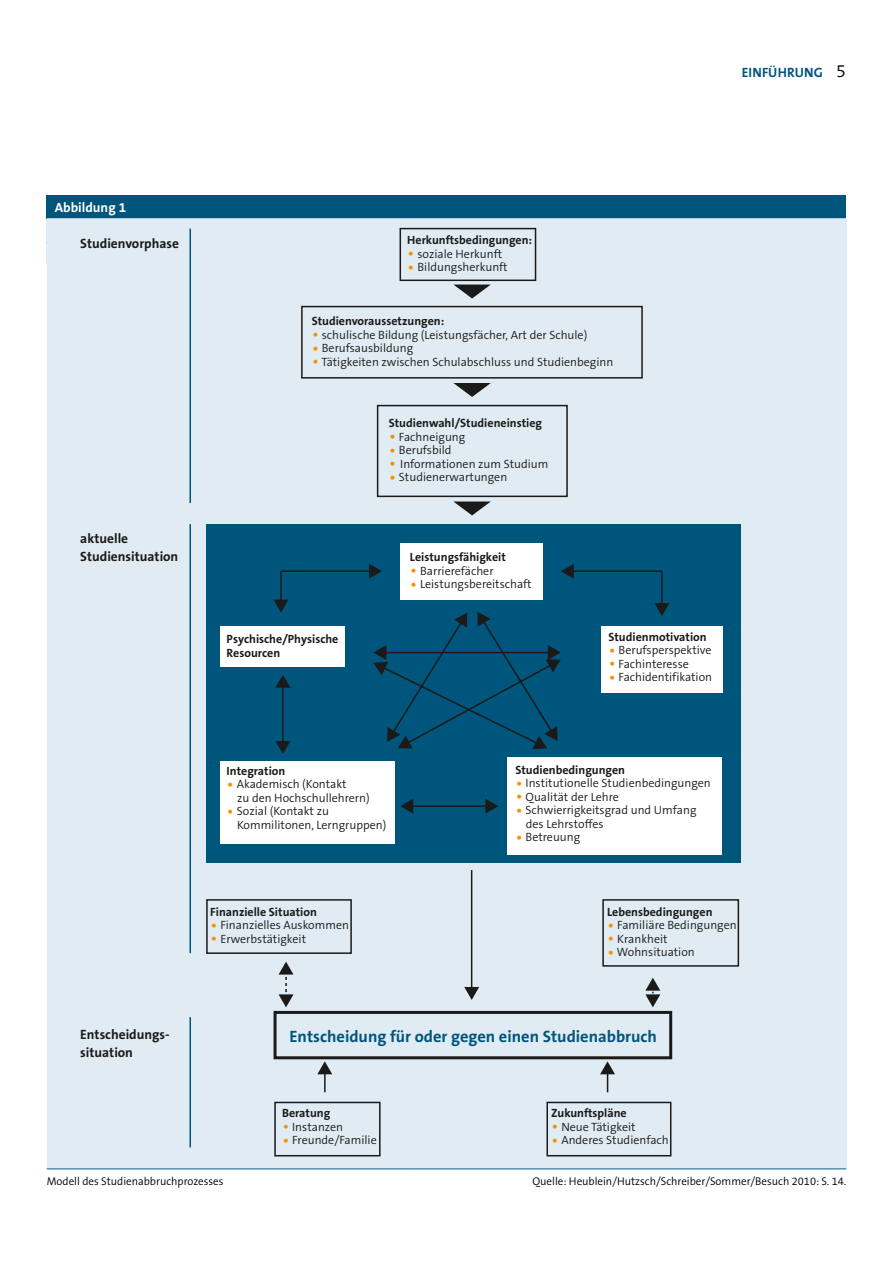
<style>
.page{position:relative;width:893px;height:1263px;background:#fff}
.page>*{position:absolute;margin:0;border:0;box-sizing:border-box;transform-origin:0 0}
.t1{font:700 16.5px "The Sans B7";color:#00557d}
.t2{font:700 13.5px/18px "The Sans B7";color:#1a1a18}
.t3{font:700 13.5px "The Sans B7";letter-spacing:.015em;color:#00557d}
.t4{font:700 13.5px "The Sans B7";color:#fff}
.t5{font:300 12px/13.5px "The Sans B4";color:#1a1a18}
.t6{font:700 12px/13.5px "The Sans B7";color:#1a1a18}
.t7{font:300 11.25px "The Sans B4";color:#000}
.s1{font-family:"The Sans B4";font-weight:300;font-size:18px;color:#000}
.s2{font-size:18px;color:#f39100}
</style>
<div class="page">
<div style="left:47px;top:195px;width:799px;height:24px;background:#00557d"></div>
<hr style="left:47px;top:218px;width:365px;height:1px;background:#fff">
<hr style="left:412px;top:218px;width:434px;height:1px;background:#fff">
<div style="left:47px;top:219px;width:800px;height:949px;background:#e0ebf3"></div>
<div style="left:206px;top:524px;width:534px;height:338px;background:#00557d"></div>
<div style="left:400px;top:543px;width:142px;height:56px;background:#fff"></div>
<div style="left:221px;top:626px;width:124px;height:41px;background:#fff"></div>
<div style="left:601px;top:626px;width:122px;height:67px;background:#fff"></div>
<div style="left:507px;top:758px;width:215px;height:97px;background:#fff"></div>
<div style="left:220px;top:761px;width:174px;height:82px;background:#fff"></div>
<hr style="left:281px;top:570px;width:90px;height:2px;background:#1a1a18">
<svg style="left:369px;top:564px;width:13px;height:15px"></svg>
<hr style="left:572px;top:570px;width:90px;height:2px;background:#1a1a18">
<svg style="left:561px;top:564px;width:13px;height:15px"></svg>
<hr style="left:280px;top:571px;width:2px;height:31px;background:#1a1a18">
<svg style="left:274px;top:600px;width:14px;height:13px"></svg>
<hr style="left:661px;top:571px;width:2px;height:34px;background:#1a1a18">
<svg style="left:654px;top:603px;width:15px;height:13px"></svg>
<hr style="left:282px;top:685px;width:2px;height:58px;background:#1a1a18">
<svg style="left:275px;top:675px;width:15px;height:13px"></svg>
<svg style="left:275px;top:741px;width:15px;height:13px"></svg>
<hr style="left:411px;top:805px;width:77px;height:2px;background:#1a1a18">
<svg style="left:485px;top:799px;width:13px;height:15px"></svg>
<svg style="left:400px;top:799px;width:13px;height:15px"></svg>
<svg style="left:373px;top:612px;width:188px;height:137px"></svg>
<svg style="left:453px;top:501px;width:38px;height:14px"></svg>
<hr style="left:471px;top:870px;width:1px;height:119px;background:#1a1a18">
<hr style="left:324px;top:1072px;width:2px;height:20px;background:#1a1a18">
<svg style="left:317px;top:1061px;width:15px;height:13px"></svg>
<svg style="left:600px;top:1061px;width:15px;height:31px"></svg>
<svg style="left:301px;top:227px;width:342px;height:271px"></svg>
<div style="left:274px;top:1011px;width:398px;height:48px;border:3px solid #1a1a18"></div>
<svg style="left:206px;top:898px;width:534px;height:109px"></svg>
<hr style="left:189px;top:229px;width:2px;height:274px;background:#00557d">
<hr style="left:189px;top:524px;width:2px;height:429px;background:#00557d">
<hr style="left:189px;top:1017px;width:2px;height:130px;background:#00557d">
<svg style="left:274px;top:1101px;width:398px;height:56px"></svg>
<svg style="left:47px;top:1169px;width:799px;height:1px"></svg>
<hr style="left:47px;top:1168px;width:365px;height:1px;background:#00557d">
<hr style="left:412px;top:1168px;width:434px;height:1px;background:#00557d">
<p class="t3" style="left:742px;top:65px;width:106px">EINFÜHRUNG <span class="s1">5</span></p>
<p class="t4" style="left:55px;top:200px;width:73px">Abbildung 1</p>
<p class="t2" style="left:80px;top:234px;width:100px">Studienvorphase</p>
<p class="t2" style="left:80px;top:530px;width:100px">aktuelle<br>Studiensituation</p>
<p class="t6" style="left:407px;top:234px;width:126px">Herkunftsbedingungen:</p>
<p class="t5" style="left:407px;top:247px;width:96px"><span class="s2">•</span> soziale Herkunft</p>
<p class="t5" style="left:407px;top:261px;width:102px"><span class="s2">•</span> Bildungsherkunft</p>
<p class="t6" style="left:312px;top:315px;width:134px">Studienvoraussetzungen:</p>
<p class="t5" style="left:312px;top:328px;width:277px"><span class="s2">•</span> schulische Bildung (Leistungsfächer, Art der Schule)</p>
<p class="t5" style="left:312px;top:342px;width:103px"><span class="s2">•</span> Berufsausbildung</p>
<p class="t5" style="left:312px;top:355px;width:303px"><span class="s2">•</span> Tätigkeiten zwischen Schulabschluss und Studienbeginn</p>
<p class="t6" style="left:389px;top:417px;width:155px">Studienwahl/Studieneinstieg</p>
<p class="t5" style="left:389px;top:430px;width:78px"><span class="s2">•</span> Fachneigung</p>
<p class="t5" style="left:389px;top:444px;width:64px"><span class="s2">•</span> Berufsbild</p>
<p class="t5" style="left:389px;top:457px;width:161px"><span class="s2">•</span> Informationen zum Studium</p>
<p class="t5" style="left:389px;top:471px;width:120px"><span class="s2">•</span> Studienerwartungen</p>
<p class="t6" style="left:227px;top:633px;width:113px">Psychische/Physische<br>Resourcen</p>
<p class="t6" style="left:410px;top:551px;width:97px">Leistungsfähigkeit</p>
<p class="t5" style="left:410px;top:564px;width:85px"><span class="s2">•</span> Barrierefächer</p>
<p class="t5" style="left:410px;top:578px;width:123px"><span class="s2">•</span> Leistungsbereitschaft</p>
<p class="t6" style="left:608px;top:630px;width:100px">Studienmotivation</p>
<p class="t5" style="left:608px;top:644px;width:105px"><span class="s2">•</span> Berufsperspektive</p>
<p class="t5" style="left:608px;top:658px;width:82px"><span class="s2">•</span> Fachinteresse</p>
<p class="t5" style="left:608px;top:671px;width:105px"><span class="s2">•</span> Fachidentifikation</p>
<p class="t2" style="left:80px;top:1026px;width:91px">Entscheidungs&shy;situation</p>
<p class="t6" style="left:227px;top:764px;width:60px">Integration</p>
<p class="t5" style="left:237px;top:778px;width:134px;text-indent:-10px"><span class="s2">•</span> Akademisch (Kontakt<br>zu den Hochschullehrern)</p>
<p class="t5" style="left:237px;top:805px;width:151px;text-indent:-10px"><span class="s2">•</span> Sozial (Kontakt zu<br>Kommilitonen, Lerngruppen)</p>
<p class="t6" style="left:210px;top:905px;width:108px">Finanzielle Situation</p>
<p class="t5" style="left:210px;top:919px;width:140px"><span class="s2">•</span> Finanzielles Auskommen</p>
<p class="t5" style="left:210px;top:932px;width:97px"><span class="s2">•</span> Erwerbstätigkeit</p>
<p class="t6" style="left:515px;top:763px;width:111px">Studienbedingungen</p>
<p class="t5" style="left:515px;top:777px;width:197px"><span class="s2">•</span> Institutionelle Studienbedingungen</p>
<p class="t5" style="left:515px;top:790px;width:105px"><span class="s2">•</span> Qualität der Lehre</p>
<p class="t5" style="left:526px;top:804px;width:172px;text-indent:-10px"><span class="s2">•</span> Schwierrigkeitsgrad und Umfang des Lehrstoffes</p>
<p class="t5" style="left:515px;top:831px;width:66px"><span class="s2">•</span> Betreuung</p>
<p class="t6" style="left:607px;top:905px;width:107px">Lebensbedingungen</p>
<p class="t5" style="left:607px;top:919px;width:131px"><span class="s2">•</span> Familiäre Bedingungen</p>
<p class="t5" style="left:607px;top:932px;width:62px"><span class="s2">•</span> Krankheit</p>
<p class="t5" style="left:607px;top:946px;width:89px"><span class="s2">•</span> Wohnsituation</p>
<h1 class="t1" style="left:289px;top:1027px;width:369px">Entscheidung für oder gegen einen Studienabbruch</h1>
<p class="t6" style="left:282px;top:1107px;width:50px">Beratung</p>
<p class="t5" style="left:282px;top:1120px;width:63px"><span class="s2">•</span> Instanzen</p>
<p class="t5" style="left:282px;top:1134px;width:96px"><span class="s2">•</span> Freunde/Familie</p>
<p class="t6" style="left:551px;top:1107px;width:77px">Zukunftspläne</p>
<p class="t5" style="left:551px;top:1120px;width:86px"><span class="s2">•</span> Neue Tätigkeit</p>
<p class="t5" style="left:551px;top:1134px;width:119px"><span class="s2">•</span> Anderes Studienfach</p>
<p class="t7" style="left:47px;top:1175px;width:178px">Modell des Studienabbruchprozesses</p>
<p class="t7" style="left:532px;top:1175px;width:315px">Quelle: Heublein/Hutzsch/Schreiber/Sommer/Besuch 2010: S. 14.</p>
</div>
